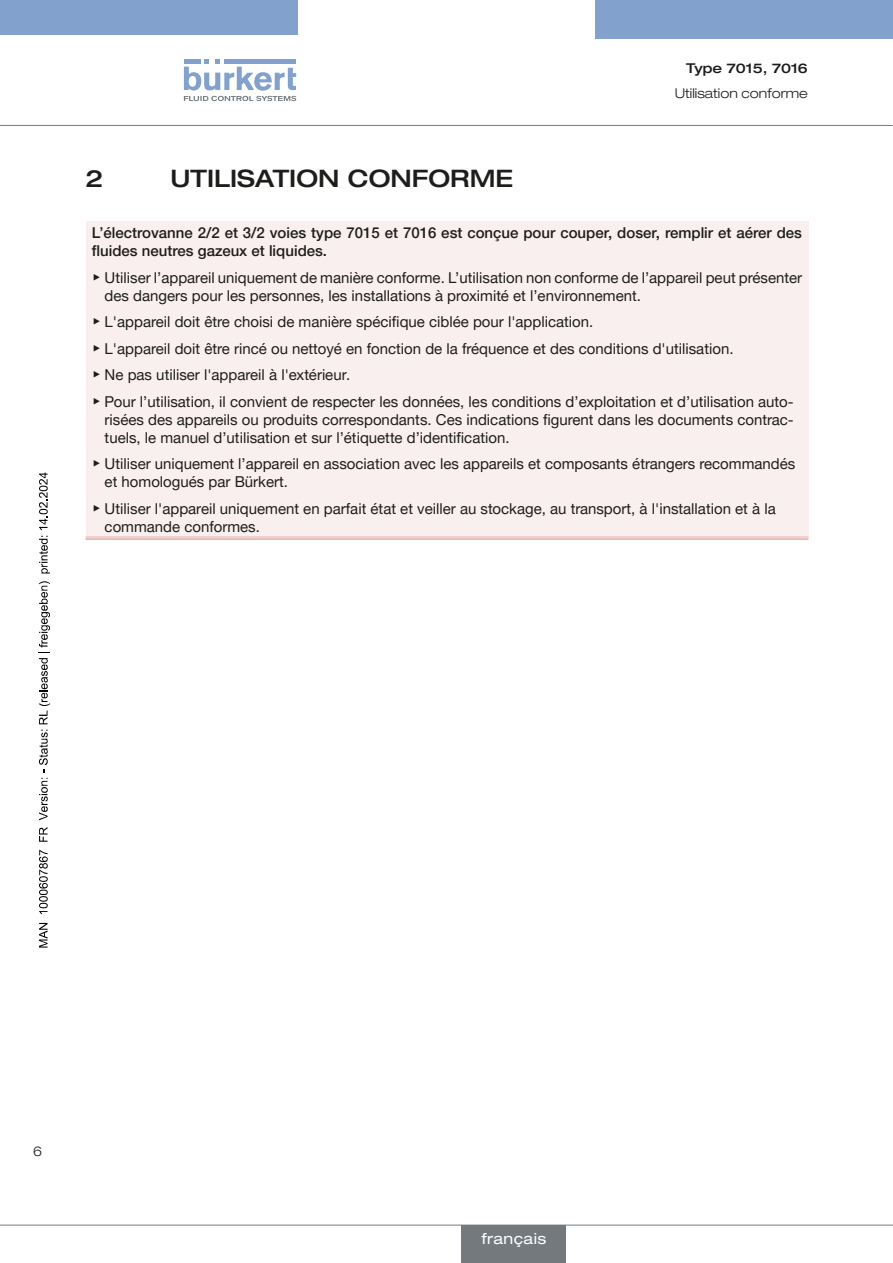
<style>
.page{position:relative;width:893px;height:1263px;background:#fff}
.page>*{position:absolute;margin:0;border:0;box-sizing:border-box;transform-origin:0 0}
.t1{font:500 expanded 24px "Helvetica Neue LTW1 G";color:#1d1d1b}
.t2{font:15px/18px "Helvetica Neue LTW1 G";color:#1d1d1b}
.t3{font:500 15px/18px "Helvetica Neue LTW1 G";color:#1d1d1b}
.t4{font:expanded 15px "Helvetica Neue LTW1 G";letter-spacing:.025em;color:#fff}
.t5{font:300 expanded 13.5px "Helvetica Neue LTW1 G";color:#1d1d1b}
.t6{font:500 expanded 13.5px "Helvetica Neue LTW1 G";color:#1d1d1b}
.s1{font-family:"Arial Unicode MS"}
</style>
<div class="page">
<svg style="left:184px;top:60px;width:112px;height:41px"></svg>
<div style="left:0;top:0;width:298px;height:35px;background:#82a2cd"></div>
<div style="left:595px;top:0;width:298px;height:38px;background:#82a2cd"></div>
<hr style="left:0;top:125px;width:893px;height:1px;background:#73797d">
<hr style="left:0;top:1225px;width:893px;height:1px;background:#73797d">
<div style="left:86px;top:221px;width:722px;height:317px;background:#faefef"></div>
<hr style="left:86px;top:537px;width:722px;height:1px;background:#e2a9a9">
<hr style="left:86px;top:538px;width:722px;height:2px;background:#e2a9a9">
<div style="left:461px;top:1225px;width:105px;height:38px;background:#73797d"></div>
<svg style="left:39px;top:923px;width:9px;height:24px"></svg>
<svg style="left:39px;top:850px;width:9px;height:64px"></svg>
<svg style="left:39px;top:827px;width:9px;height:15px"></svg>
<svg style="left:39px;top:581px;width:11px;height:239px"></svg>
<svg style="left:39px;top:536px;width:11px;height:37px"></svg>
<svg style="left:39px;top:472px;width:9px;height:58px"></svg>
<p class="t6" style="left:686px;top:60px;width:123px">Type 7015, 7016</p>
<p class="t5" style="left:675px;top:85px;width:135px">Utilisation conforme</p>
<h1 class="t1" style="left:86px;top:163px;width:19px">2</h1>
<h1 class="t1" style="left:171px;top:163px;width:344px">UTILISATION CONFORME</h1>
<p class="t3" style="left:92px;top:224px;width:712px">L’électrovanne 2/2 et 3/2 voies type 7015 et 7016 est conçue pour couper, doser, remplir et aérer des fluides neutres gazeux et liquides.</p>
<p class="t2" style="left:105px;top:268px;width:699px;text-indent:-13px"><span class="s1">▶</span> Utiliser l’appareil uniquement de manière conforme. L’utilisation non conforme de l’appareil peut présenter des dangers pour les personnes, les installations à proximité et l’environnement.</p>
<p class="t2" style="left:92px;top:309px;width:703px;line-height:26.5px"><span class="s1">▶</span> L'appareil doit être choisi de manière spécifique ciblée pour l'application.<br><span class="s1">▶</span> L'appareil doit être rincé ou nettoyé en fonction de la fréquence et des conditions d'utilisation.<br><span class="s1">▶</span> Ne pas utiliser l'appareil à l'extérieur.<br><span class="s1">▶</span> Pour l’utilisation, il convient de respecter les données, les conditions d’exploitation et d’utilisation auto-</p>
<p class="t2" style="left:105px;top:410px;width:690px">risées des appareils ou produits correspondants. Ces indications figurent dans les documents contrac&shy;tuels, le manuel d’utilisation et sur l’étiquette d’identification.</p>
<p class="t2" style="left:105px;top:455px;width:692px;text-indent:-13px"><span class="s1">▶</span> Utiliser uniquement l’appareil en association avec les appareils et composants étrangers recommandés et homologués par Bürkert.</p>
<p class="t2" style="left:105px;top:499px;width:673px;text-indent:-13px"><span class="s1">▶</span> Utiliser l'appareil uniquement en parfait état et veiller au stockage, au transport, à l'installation et à la commande conformes.</p>
<p class="t5" style="left:33px;top:1143px;width:11px">6</p>
<p class="t4" style="left:482px;top:1229px;width:66px">français</p>
</div>
